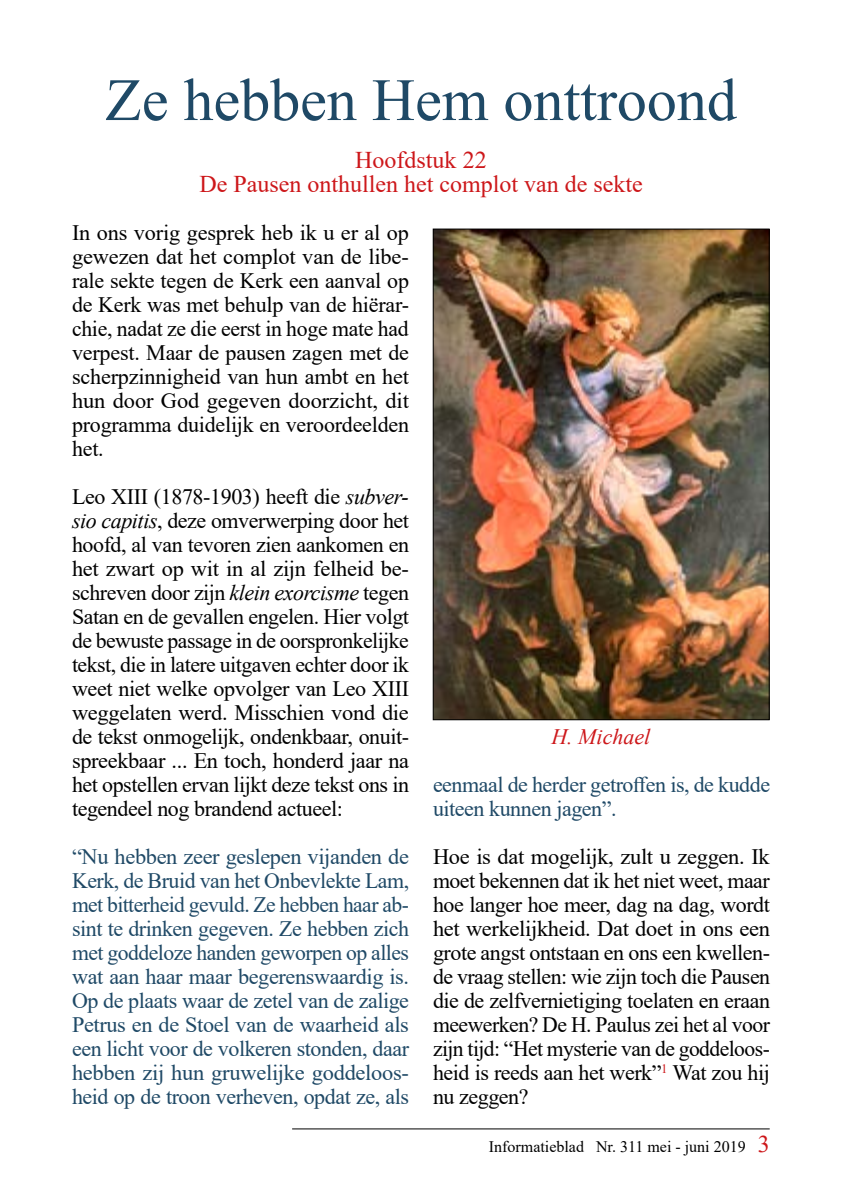
<style>
.page{position:relative;width:842px;height:1191px;background:#fff}
.page>*{position:absolute;margin:0;border:0;box-sizing:border-box;transform-origin:0 0}
.t1{font:60px "Times New Roman";color:#1f4966}
.t2{font:24px/24px "Times New Roman";color:#cd171a;text-align:center}
.t3{font:22px/24px "Times New Roman";letter-spacing:-.02em;color:#000;text-align:justify}
.t4{font:22px/24px "Times New Roman";letter-spacing:-.02em;color:#1f4966;text-align:justify}
.t5{font:italic 22px "Times New Roman";color:#cd171a}
.t6{font:16px "Times New Roman";color:#000}
.s1{font-style:italic}
.s2{font-size:24px;color:#cd171a}
</style>
<div class="page">
<hr style="left:292px;top:1128px;width:478px;height:1px;background:#000">
<img style="left:435px;top:230px;width:333px;height:488px">
<h1 class="t1" style="left:105px;top:58px;width:633px">Ze hebben Hem onttroond</h1>
<p class="t2" style="left:199px;top:147px;width:445px">Hoofdstuk 22<br>De Pausen onthullen het complot van de sekte</p>
<p class="t3" style="left:72px;top:220px;width:339px">In ons vorig gesprek heb ik u er al op gewezen dat het complot van de libe&shy;rale sekte tegen de Kerk een aanval op de Kerk was met behulp van de hiërar&shy;chie, nadat ze die eerst in hoge mate had verpest. Maar de pausen zagen met de scherpzinnigheid van hun ambt en het hun door God gegeven doorzicht, dit programma duidelijk en veroordeelden het.</p>
<p class="t3" style="left:72px;top:484px;width:339px">Leo XIII (1878-1903) heeft die <span class="s1">subver‑ sio capitis</span>, deze omverwerping door het hoofd, al van tevoren zien aankomen en het zwart op wit in al zijn felheid be&shy;schreven door zijn <span class="s1">klein exorcisme</span> tegen Satan en de gevallen engelen. Hier volgt de bewuste passage in de oorspronkelijke tekst, die in latere uitgaven echter door ik weet niet welke opvolger van Leo XIII weggelaten werd. Misschien vond die de tekst onmogelijk, ondenkbaar, onuit&shy;spreekbaar ... En toch, honderd jaar na het opstellen ervan lijkt deze tekst ons in tegendeel nog brandend actueel:</p>
<p class="t4" style="left:72px;top:844px;width:339px">“Nu hebben zeer geslepen vijanden de Kerk, de Bruid van het Onbevlekte Lam, met bitterheid gevuld. Ze hebben haar ab&shy;sint te drinken gegeven. Ze hebben zich met goddeloze handen geworpen op alles wat aan haar maar begerenswaardig is.<br>Op de plaats waar de zetel van de zalige Petrus en de Stoel van de waarheid als een licht voor de volkeren stonden, daar hebben zij hun gruwelijke goddeloos&shy;heid op de troon verheven, opdat ze, als</p>
<p class="t5" style="left:551px;top:721px;width:100px">H. Michael</p>
<p class="t4" style="left:433px;top:772px;width:339px">eenmaal de herder getroffen is, de kudde uiteen kunnen jagen”.</p>
<p class="t3" style="left:433px;top:844px;width:339px">Hoe is dat mogelijk, zult u zeggen. Ik moet bekennen dat ik het niet weet, maar hoe langer hoe meer, dag na dag, wordt het werkelijkheid. Dat doet in ons een grote angst ontstaan en ons een kwellen&shy;de vraag stellen: wie zijn toch die Pausen die de zelfvernietiging toelaten en eraan meewerken? De H. Paulus zei het al voor zijn tijd: “Het mysterie van de goddeloos&shy;heid is reeds aan het werk”<sup>1</sup> Wat zou hij nu zeggen?</p>
<p class="t6" style="left:489px;top:1134px;width:282px">Informatieblad Nr. 311 mei - juni 2019 <span class="s2">3</span></p>
</div>
